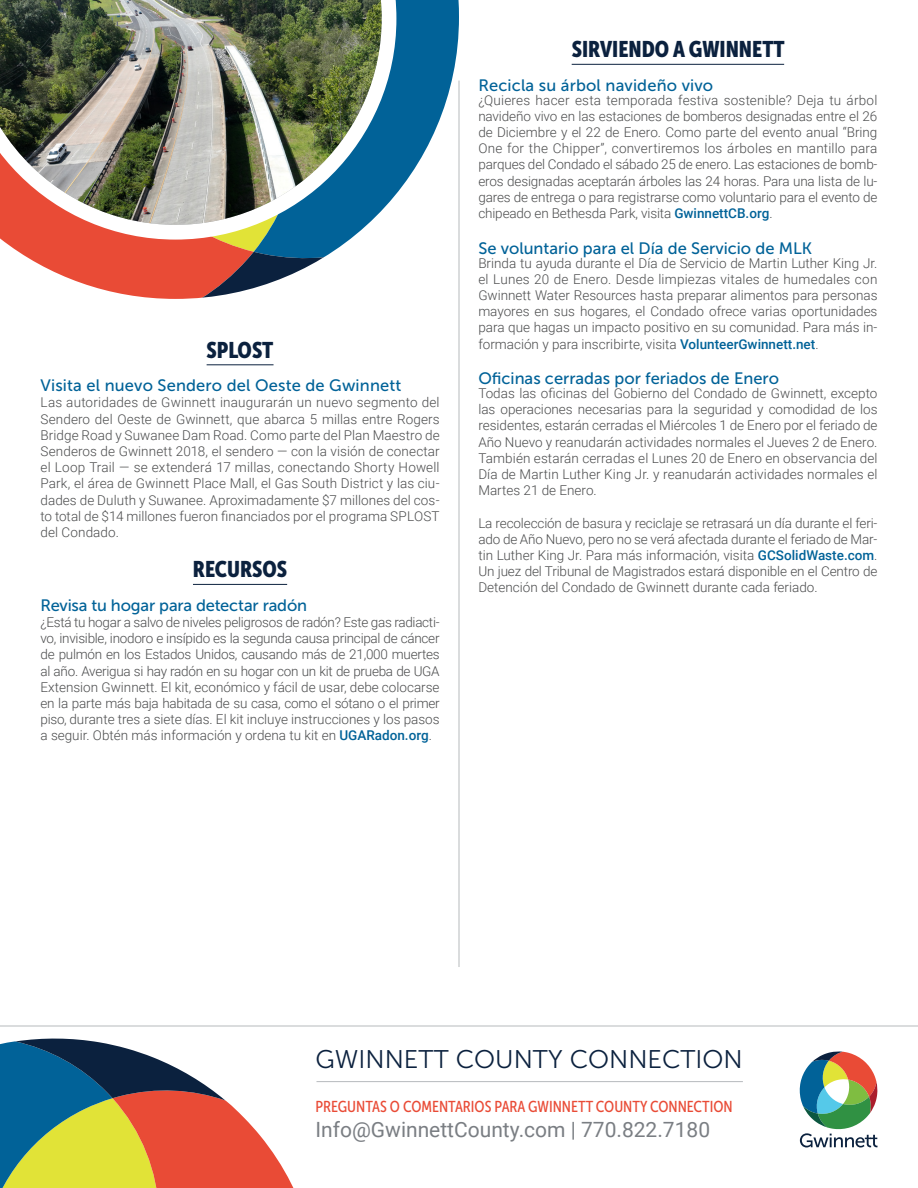
<style>
.page{position:relative;width:918px;height:1188px;background:#fff}
.page>*{position:absolute;margin:0;border:0;box-sizing:border-box;transform-origin:0 0}
.t1{font:25.5px "Museo Sans 300";color:#0b213e}
.Heading1{font:22.5px "Museo Sans Cond 900";color:#0b213e}
.t2{font:21px "Roboto";color:#7a7e83}
.Heading2{font:16.5px "Museo Sans 500";color:#016298}
.t3{font:15.75px "Museo Sans Cond 500";color:#e94b36}
.text{font:300 13.5px/16.2px "Roboto";color:#4b4c4d;text-align:justify}
.s1{font-weight:500;color:#016298}
</style>
<div class="page">
<svg style="left:0;top:1038px;width:294px;height:150px"></svg>
<hr style="left:0;top:1026px;width:918px;height:1px;background:#b6babd">
<svg style="left:799px;top:1051px;width:79px;height:97px"></svg>
<svg style="left:254px;top:0;width:205px;height:262px;fill:#016298"></svg>
<svg style="left:2px;top:240px;width:252px;height:58px;fill:#e94b36"></svg>
<svg style="left:145px;top:243px;width:239px;height:56px"></svg>
<svg style="left:0;top:0;width:396px;height:240px"></svg>
<img style="left:0;top:0;width:382px;height:225px">
<hr style="left:207px;top:365px;width:67px;height:1px;background:#0b213e">
<hr style="left:193px;top:584px;width:94px;height:1px;background:#0b213e">
<hr style="left:459px;top:81px;width:1px;height:886px;background:#b6babd">
<hr style="left:316px;top:1081px;width:427px;height:1px;background:#b6babd">
<hr style="left:572px;top:64px;width:212px;height:1px;background:#0b213e">
<p class="Heading1" style="left:207px;top:337px;width:68px">SPLOST</p>
<p class="Heading2" style="left:40px;top:376px;width:362px">Visita el nuevo Sendero del Oeste de Gwinnett</p>
<p class="text" style="left:40px;top:394px;width:401px">Las autoridades de Gwinnett inaugurarán un nuevo segmento del Sendero del Oeste de Gwinnett, que abarca 5 millas entre Rogers Bridge Road y Suwanee Dam Road. Como parte del Plan Maestro de Senderos de Gwinnett 2018, el sendero — con la visión de conectar el Loop Trail — se extenderá 17 millas, conectando Shorty Howell Park, el área de Gwinnett Place Mall, el Gas South District y las ciu&shy;dades de Duluth y Suwanee. Aproximadamente $7 millones del cos&shy;to total de $14 millones fueron financiados por el programa SPLOST del Condado.</p>
<p class="Heading1" style="left:193px;top:557px;width:96px">RECURSOS</p>
<p class="Heading2" style="left:40px;top:596px;width:268px">Revisa tu hogar para detectar radón</p>
<p class="text" style="left:40px;top:614px;width:401px">¿Está tu hogar a salvo de niveles peligrosos de radón? Este gas radiacti&shy;vo, invisible, inodoro e insípido es la segunda causa principal de cáncer de pulmón en los Estados Unidos, causando más de 21,000 muertes al año. Averigua si hay radón en su hogar con un kit de prueba de UGA Extension Gwinnett. El kit, económico y fácil de usar, debe colocarse en la parte más baja habitada de su casa, como el sótano o el primer piso, durante tres a siete días. El kit incluye instrucciones y los pasos a seguir. Obtén más información y ordena tu kit en <span class="s1">UGARadon.org</span>.</p>
<p class="Heading1" style="left:572px;top:37px;width:215px">SIRVIENDO A GWINNETT</p>
<p class="Heading2" style="left:478px;top:76px;width:236px">Recicla su árbol navideño vivo</p>
<p class="text" style="left:478px;top:91px;width:401px">¿Quieres hacer esta temporada festiva sostenible? Deja tu árbol navideño vivo en las estaciones de bomberos designadas entre el 26 de Diciembre y el 22 de Enero. Como parte del evento anual “Bring One for the Chipper”, convertiremos los árboles en mantillo para parques del Condado el sábado 25 de enero. Las estaciones de bomb&shy;eros designadas aceptarán árboles las 24 horas. Para una lista de lu&shy;gares de entrega o para registrarse como voluntario para el evento de chipeado en Bethesda Park, visita <span class="s1">GwinnettCB.org</span>.</p>
<p class="Heading2" style="left:478px;top:239px;width:335px">Se voluntario para el Día de Servicio de MLK</p>
<p class="text" style="left:478px;top:254px;width:401px">Brinda tu ayuda durante el Día de Servicio de Martin Luther King Jr. el Lunes 20 de Enero. Desde limpiezas vitales de humedales con Gwinnett Water Resources hasta preparar alimentos para personas mayores en sus hogares, el Condado ofrece varias oportunidades para que hagas un impacto positivo en su comunidad. Para más in&shy;formación y para inscribirte, visita <span class="s1">VolunteerGwinnett.net</span>.</p>
<p class="Heading2" style="left:478px;top:369px;width:302px">Oficinas cerradas por feriados de Enero</p>
<p class="text" style="left:478px;top:385px;width:401px">Todas las oficinas del Gobierno del Condado de Gwinnett, excepto las operaciones necesarias para la seguridad y comodidad de los residentes, estarán cerradas el Miércoles 1 de Enero por el feriado de Año Nuevo y reanudarán actividades normales el Jueves 2 de Enero.<br>También estarán cerradas el Lunes 20 de Enero en observancia del Día de Martin Luther King Jr. y reanudarán actividades normales el Martes 21 de Enero.</p>
<p class="text" style="left:478px;top:514px;width:401px">La recolección de basura y reciclaje se retrasará un día durante el feri&shy;ado de Año Nuevo, pero no se verá afectada durante el feriado de Mar&shy;tin Luther King Jr. Para más información, visita <span class="s1">GCSolidWaste.com</span>.<br>Un juez del Tribunal de Magistrados estará disponible en el Centro de Detención del Condado de Gwinnett durante cada feriado.</p>
<p class="t1" style="left:316px;top:1045px;width:429px">GWINNETT COUNTY CONNECTION</p>
<p class="t3" style="left:316px;top:1098px;width:419px">PREGUNTAS O COMENTARIOS PARA GWINNETT COUNTY CONNECTION</p>
<p class="t2" style="left:316px;top:1115px;width:396px">Info@GwinnettCounty.com | 770.822.7180</p>
</div>
